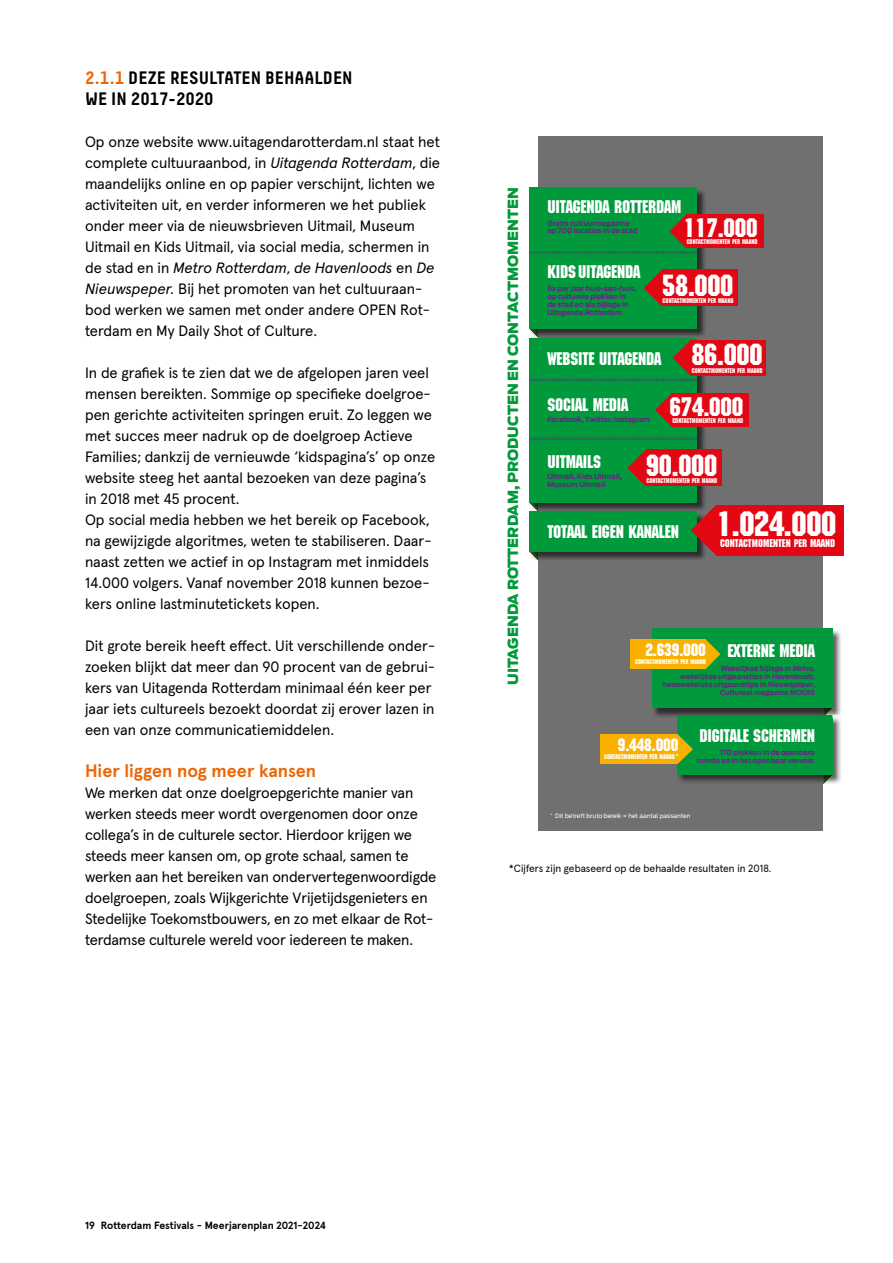
<style>
.page{position:relative;width:893px;height:1263px;background:#fff}
.page>*{position:absolute;margin:0;border:0;box-sizing:border-box;transform-origin:0 0}
.t1{font:34.35px "Machine Std";letter-spacing:-.01em;color:#fff;scale:.96 1}
.t2{font:29.85px "Machine Std";letter-spacing:-.01em;color:#fff;scale:.96 1}
.t3{font:26.1px "Machine Std";letter-spacing:-.01em;color:#fff;scale:.96 1}
.t4{font:700 18px/21px "Decima Pro";color:#000}
.t5{font:700 18px "Apercu Pro";color:#ec6608}
.t6{font:17.85px "Machine Std";letter-spacing:-.01em;color:#fff;scale:.96 1}
.t7{font:17.4px "Machine Std";letter-spacing:-.01em;color:#fff;scale:.96 1}
.t8{font:15px/21px "Apercu Pro";color:#000}
.t9{font:900 13.95px "Antenna";color:#00993c}
.t10{font:10.95px "Machine Std";color:#fff;scale:.96 1}
.t11{font:10.5px "Apercu Pro";color:#000}
.t12{font:700 10.5px "Apercu Pro";color:#000}
.t13{font:700 7.05px/7.9px "Antenna";color:#662383;scale:.96 1}
.t14{font:italic 700 7.05px "Antenna";color:#662383;scale:.96 1}
.t15{font:6.75px "Machine Std";color:#fff;scale:.96 1}
.t16{font:5.85px "Antenna";color:#fff}
.s1{color:#ec6608}
.s2{font-style:italic}
</style>
<div class="page">
<div style="left:539px;top:137px;width:284px;height:694px;background:#717070"></div>
<img style="left:547px;top:381px;width:160px;height:130px">
<div style="left:529px;top:338px;width:168px;height:165px;background:#00993c"></div>
<img style="left:697px;top:190px;width:10px;height:130px">
<div style="left:529px;top:187px;width:168px;height:142px;background:#00993c"></div>
<img style="left:539px;top:551px;width:166px;height:9px">
<img style="left:530px;top:551px;width:9px;height:10px">
<svg style="left:529px;top:503px;width:18px;height:8px"></svg>
<div style="left:529px;top:511px;width:168px;height:40px;background:#00993c"></div>
<svg style="left:529px;top:437px;width:168px;height:3px"></svg>
<img style="left:832px;top:629px;width:9px;height:155px">
<svg style="left:823px;top:774px;width:9px;height:10px"></svg>
<img style="left:677px;top:774px;width:146px;height:8px">
<div style="left:677px;top:715px;width:155px;height:59px;background:#00993c"></div>
<img style="left:654px;top:708px;width:160px;height:10px">
<svg style="left:814px;top:699px;width:27px;height:19px"></svg>
<img style="left:677px;top:715px;width:155px;height:3px">
<div style="left:652px;top:628px;width:180px;height:80px;background:#00993c"></div>
<svg style="left:644px;top:270px;width:18px;height:36px"></svg>
<div style="left:662px;top:270px;width:75px;height:36px;background:#e30613"></div>
<svg style="left:529px;top:320px;width:179px;height:61px"></svg>
<div style="left:690px;top:340px;width:76px;height:35px;background:#e30613"></div>
<svg style="left:627px;top:450px;width:19px;height:36px"></svg>
<div style="left:646px;top:450px;width:75px;height:36px;background:#e30613"></div>
<svg style="left:691px;top:505px;width:25px;height:50px"></svg>
<div style="left:716px;top:505px;width:127px;height:50px;background:#e30613"></div>
<svg style="left:529px;top:215px;width:174px;height:39px"></svg>
<div style="left:686px;top:215px;width:77px;height:33px;background:#e30613"></div>
<svg style="left:655px;top:393px;width:17px;height:33px"></svg>
<div style="left:672px;top:393px;width:77px;height:33px;background:#e30613"></div>
<svg style="left:678px;top:734px;width:15px;height:30px"></svg>
<div style="left:600px;top:734px;width:78px;height:30px;background:#f9b000"></div>
<svg style="left:706px;top:639px;width:14px;height:30px"></svg>
<div style="left:630px;top:639px;width:76px;height:30px;background:#f9b000"></div>
<p class="t4" style="left:85px;top:67px;width:269px"><span class="s1">2.1.1</span> DEZE RESULTATEN BEHAALDEN<br>WE IN 2017-2020</p>
<p class="t8" style="left:85px;top:130px;width:357px">Op onze website www.uitagendarotterdam.nl staat het complete cultuuraanbod, in <span class="s2">Uitagenda Rotterdam</span>, die maandelijks online en op papier verschijnt, lichten we activiteiten uit, en verder informeren we het publiek onder meer via de nieuwsbrieven Uitmail, Museum Uitmail en Kids Uitmail, via social media, schermen in de stad en in <span class="s2">Metro Rotterdam</span>, <span class="s2">de Havenloods</span> en <span class="s2">De Nieuwspeper.</span> Bij het promoten van het cultuuraan&shy;bod werken we samen met onder andere OPEN Rot&shy;terdam en My Daily Shot of Culture.</p>
<p class="t8" style="left:85px;top:361px;width:352px">In de grafiek is te zien dat we de afgelopen jaren veel mensen bereikten. Sommige op specifieke doelgroe&shy;pen gerichte activiteiten springen eruit. Zo leggen we met succes meer nadruk op de doelgroep Actieve Families; dankzij de vernieuwde ‘kidspagina’s’ op onze website steeg het aantal bezoeken van deze pagina’s in 2018 met 45 procent.<br>Op social media hebben we het bereik op Facebook, na gewijzigde algoritmes, weten te stabiliseren. Daar&shy;naast zetten we actief in op Instagram met inmiddels 14.000 volgers. Vanaf november 2018 kunnen bezoe&shy;kers online lastminutetickets kopen.</p>
<p class="t8" style="left:85px;top:634px;width:352px">Dit grote bereik heeft effect. Uit verschillende onder&shy;zoeken blijkt dat meer dan 90 procent van de gebrui&shy;kers van Uitagenda Rotterdam minimaal één keer per jaar iets cultureels bezoekt doordat zij erover lazen in een van onze communicatiemiddelen.</p>
<p class="t5" style="left:85px;top:757px;width:233px">Hier liggen nog meer kansen</p>
<p class="t8" style="left:85px;top:781px;width:353px">We merken dat onze doelgroepgerichte manier van werken steeds meer wordt overgenomen door onze collega’s in de culturele sector. Hierdoor krijgen we steeds meer kansen om, op grote schaal, samen te werken aan het bereiken van ondervertegenwoordigde doelgroepen, zoals Wijkgerichte Vrijetijdsgenieters en Stedelijke Toekomstbouwers, en zo met elkaar de Rot&shy;terdamse culturele wereld voor iedereen te maken.</p>
<p class="t9" style="left:504px;top:685px;width:499px;rotate:-90deg">UITAGENDA ROTTERDAM, PRODUCTEN EN CONTACTMOMENTEN</p>
<p class="t6" style="left:547px;top:196px;width:141px">UITAGENDA ROTTERDAM</p>
<p class="t13" style="left:547px;top:219px;width:95px">Gratis cultuurmagazine op 700 locaties in de stad</p>
<h3 class="t3" style="left:684px;top:213px;width:78px">117.000</h3>
<p class="t6" style="left:547px;top:261px;width:98px">KIDS UITAGENDA</p>
<p class="t13" style="left:547px;top:284px;width:94px">6x per jaar huis-aan-huis, op culturele plekken in de stad en als bijlage in</p>
<p class="t14" style="left:547px;top:308px;width:79px">Uitagenda Rotterdam</p>
<p class="t15" style="left:687px;top:238px;width:75px">CONTACTMOMENTEN PER MAAND</p>
<h2 class="t2" style="left:662px;top:268px;width:76px">58.000</h2>
<p class="t15" style="left:663px;top:296px;width:75px">CONTACTMOMENTEN PER MAAND</p>
<p class="t6" style="left:547px;top:348px;width:120px">WEBSITE UITAGENDA</p>
<p class="t6" style="left:547px;top:394px;width:86px">SOCIAL MEDIA</p>
<p class="t13" style="left:547px;top:416px;width:108px">Facebook, Twitter, Instagram</p>
<h2 class="t2" style="left:691px;top:338px;width:76px">86.000</h2>
<p class="t15" style="left:692px;top:367px;width:75px">CONTACTMOMENTEN PER MAAND</p>
<h3 class="t3" style="left:669px;top:391px;width:78px">674.000</h3>
<p class="t15" style="left:672px;top:417px;width:75px">CONTACTMOMENTEN PER MAAND</p>
<p class="t6" style="left:547px;top:451px;width:57px">UITMAILS</p>
<p class="t13" style="left:547px;top:472px;width:80px">Uitmail, Kids Uitmail,<br>Museum Uitmail</p>
<h2 class="t2" style="left:646px;top:448px;width:76px">90.000</h2>
<p class="t15" style="left:646px;top:476px;width:75px">CONTACTMOMENTEN PER MAAND</p>
<p class="t6" style="left:547px;top:522px;width:139px">TOTAAL EIGEN KANALEN</p>
<h1 class="t1" style="left:717px;top:504px;width:126px">1.024.000</h1>
<p class="t10" style="left:720px;top:536px;width:121px">CONTACTMOMENTEN PER MAAND</p>
<p class="t7" style="left:645px;top:640px;width:65px">2.639.000</p>
<p class="t15" style="left:635px;top:658px;width:75px">CONTACTMOMENTEN PER MAAND</p>
<p class="t6" style="left:727px;top:640px;width:93px">EXTERNE MEDIA</p>
<p class="t13" style="left:663px;top:665px;width:160px;text-align:right">Wekelijkse bijlage in <span class="s2">Metro,<br></span>wekelijkse uitgaanstips in <span class="s2">Havenloods</span>, tweewekelijks uitgaanstips in <span class="s2">Nieuwspeper</span>, Cultureel magazine <span class="s2">MOOIS</span></p>
<p class="t7" style="left:618px;top:735px;width:65px">9.448.000</p>
<p class="t15" style="left:604px;top:753px;width:79px">CONTACTMOMENTEN PER MAAND*</p>
<p class="t6" style="left:699px;top:726px;width:122px">DIGITALE SCHERMEN</p>
<p class="t13" style="left:697px;top:748px;width:124px;text-align:right">170 plekken in de openbare ruimte en in het openbaar vervoer</p>
<p class="t16" style="left:551px;top:812px;width:141px"><sup>*</sup> Dit betreft bruto bereik = het aantal passanten</p>
<p class="t11" style="left:509px;top:860px;width:264px">*Cijfers zijn gebaseerd op de behaalde resultaten in 2018.</p>
<p class="t12" style="left:85px;top:1217px;width:242px">19 Rotterdam Festivals - Meerjarenplan 2021-2024</p>
</div>
